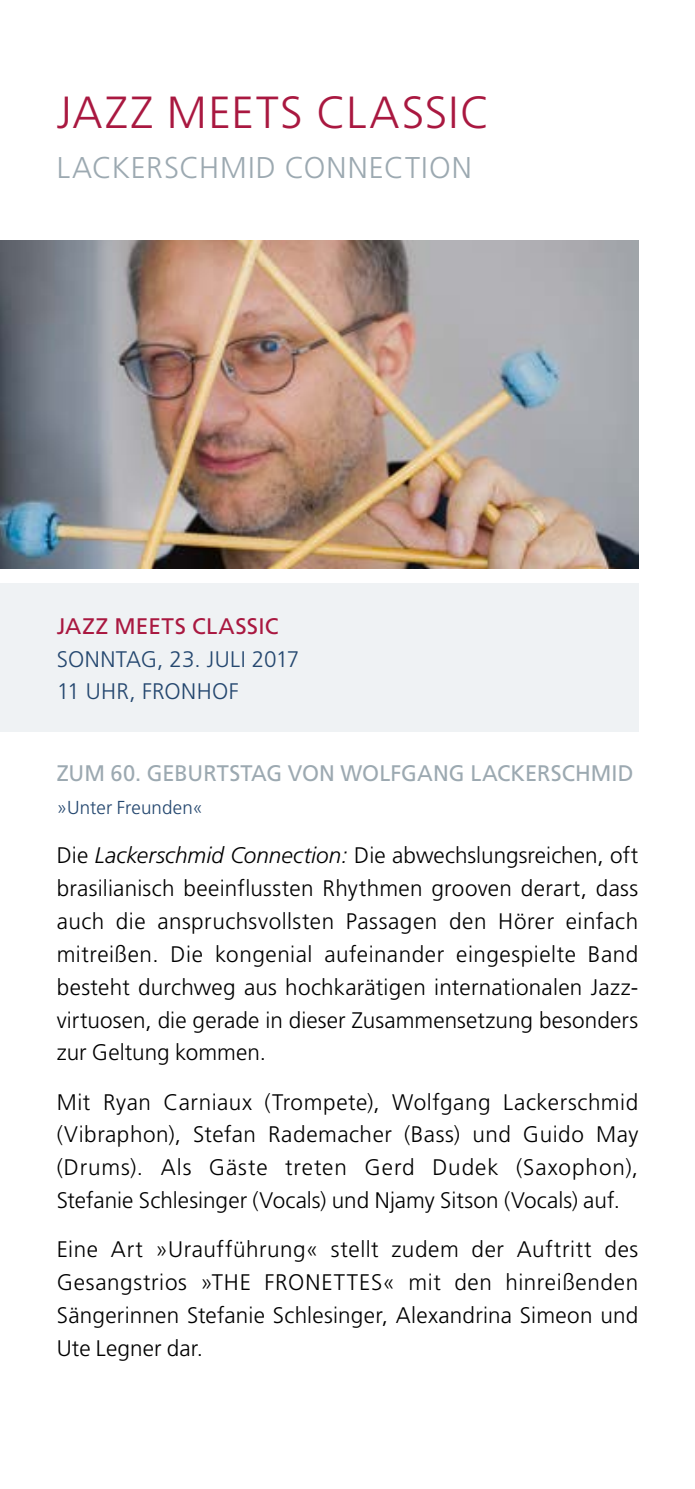
<style>
.page{position:relative;width:695px;height:1489px;background:#fff}
.page>*{position:absolute;margin:0;border:0;box-sizing:border-box;transform-origin:0 0}
.t1{font:300 45px "Frutiger";letter-spacing:.035em;color:#a91840}
.t2{font:300 30px "Frutiger";letter-spacing:.035em;color:#9ca9b1}
.t3{font:300 22.5px/32.8px "Frutiger";letter-spacing:.005em;color:#000;text-align:justify}
.t4{font:22.5px "Frutiger";color:#9ca9b1}
.t5{font:300 22.5px/32.5px "Frutiger";letter-spacing:.015em;color:#24476f}
.t6{font:22.5px "Frutiger";letter-spacing:.01em;color:#a91840}
.t7{font:300 18.75px "Frutiger";letter-spacing:.01em;color:#24476f}
.s1{font-style:italic}
</style>
<div class="page">
<div style="left:0;top:583px;width:638px;height:149px;background:#eff2f4"></div>
<img style="left:0;top:241px;width:638px;height:327px">
<h1 class="t1" style="left:57px;top:87px;width:435px">JAZZ MEETS CLASSIC</h1>
<h2 class="t2" style="left:57px;top:151px;width:416px">LACKERSCHMID CONNECTION</h2>
<p class="t6" style="left:57px;top:613px;width:223px">JAZZ MEETS CLASSIC</p>
<p class="t5" style="left:57px;top:642px;width:244px">SONNTAG, 23. JULI 2017<br>11 UHR, FRONHOF</p>
<p class="t4" style="left:57px;top:760px;width:578px">ZUM 60. GEBURTSTAG VON WOLFGANG LACKERSCHMID</p>
<p class="t7" style="left:57px;top:797px;width:148px">»Unter Freunden«</p>
<p class="t3" style="left:57px;top:839px;width:583px">Die <span class="s1">Lackerschmid Connection:</span> Die abwechslungsreichen, oft brasilianisch beeinflussten Rhythmen grooven derart, dass auch die anspruchsvollsten Passagen den Hörer einfach mitreißen. Die kongenial aufeinander eingespielte Band besteht durchweg aus hochkarätigen internationalen Jazz&shy;virtuosen, die gerade in dieser Zusammensetzung besonders zur Geltung kommen.</p>
<p class="t3" style="left:57px;top:1085px;width:583px">Mit Ryan Carniaux (Trompete), Wolfgang Lackerschmid (Vibraphon), Stefan Rademacher (Bass) und Guido May (Drums). Als Gäste treten Gerd Dudek (Saxophon), Stefanie Schlesinger (Vocals) und Njamy Sitson (Vocals) auf.</p>
<p class="t3" style="left:57px;top:1232px;width:583px">Eine Art »Uraufführung« stellt zudem der Auftritt des Gesangstrios »THE FRONETTES« mit den hinreißenden Sängerinnen Stefanie Schlesinger, Alexandrina Simeon und Ute Legner dar.</p>
</div>
